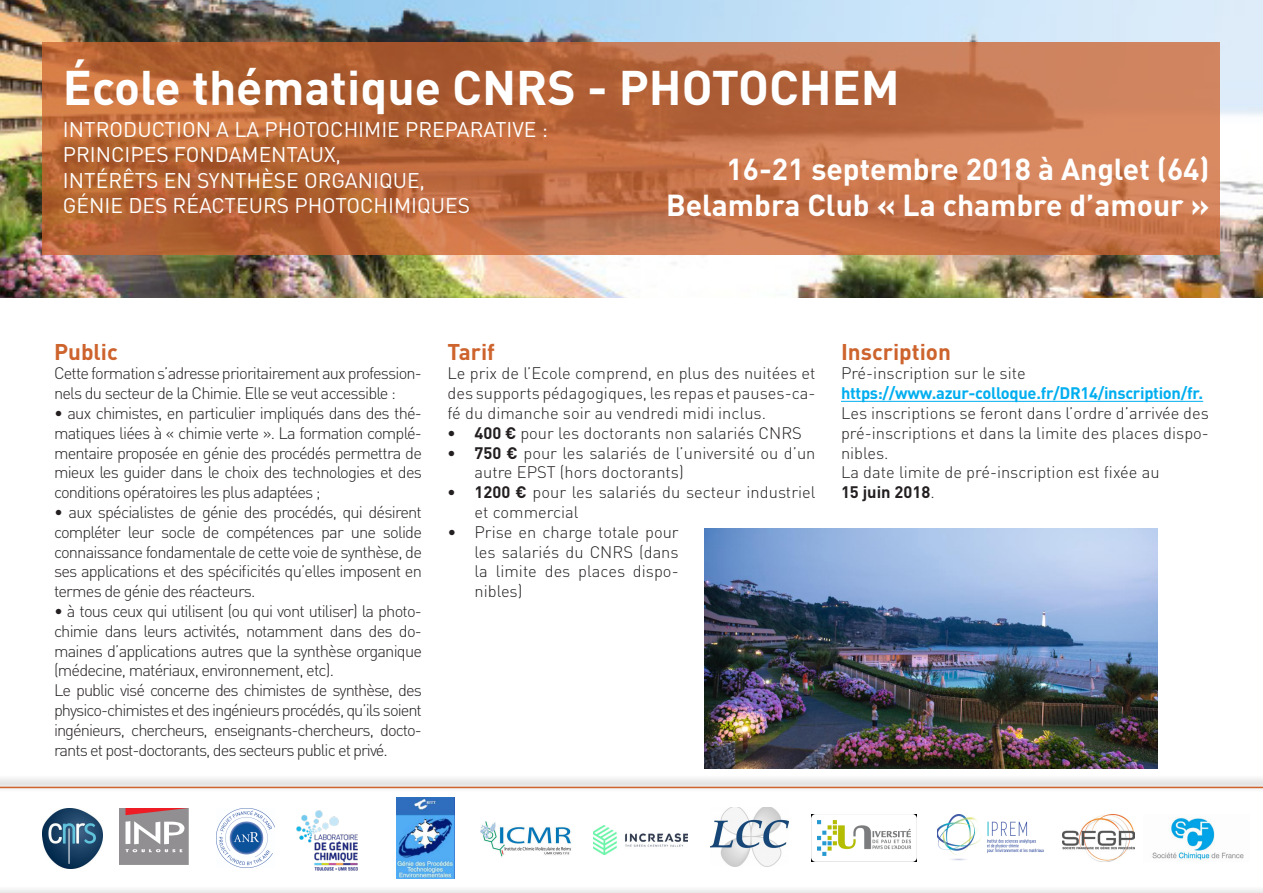
<style>
.page{position:relative;width:1263px;height:893px;background:#fff}
.page>*{position:absolute;margin:0;border:0;box-sizing:border-box;transform-origin:0 0}
.t1{font:700 48px "DIN Pro";color:#fff}
.t2{font:700 30px/36px "DIN Pro";color:#fff;text-align:right}
.t3{font:700 22.5px "DIN Pro";color:#cd632d}
.t4{font:21px/25.2px "DIN Pro";color:#fff}
.t5{font:300 16.5px/19.8px "DIN Pro";letter-spacing:-.015em;color:#231f20;text-align:justify}
.t6{font:300 16.5px/19.8px "DIN Pro";letter-spacing:-.05em;color:#231f20}
.t7{font:700 16.5px "DIN Pro";letter-spacing:-.02em;color:#00aeef}
.t8{font:700 16.5px "DIN Pro";color:#231f20}
.s1{font-weight:700}
.s2{font-weight:300}
</style>
<div class="page">
<img style="left:0;top:0;width:1263px;height:298px">
<svg style="left:43px;top:43px;width:1177px;height:212px;background:#be6d43"></svg>
<div style="left:0;top:775px;width:1263px;height:118px;background:#231f20;opacity:.75"></div>
<svg style="left:0;top:787px;width:1263px;height:106px"></svg>
<img style="left:43px;top:809px;width:59px;height:59px">
<img style="left:119px;top:809px;width:69px;height:56px">
<img style="left:216px;top:808px;width:58px;height:60px">
<img style="left:295px;top:808px;width:65px;height:65px">
<img style="left:479px;top:820px;width:95px;height:40px">
<img style="left:593px;top:826px;width:95px;height:28px">
<img style="left:710px;top:807px;width:79px;height:60px">
<img style="left:811px;top:814px;width:106px;height:47px">
<img style="left:1063px;top:814px;width:71px;height:47px">
<img style="left:937px;top:814px;width:106px;height:47px">
<img style="left:1144px;top:814px;width:106px;height:47px">
<img style="left:396px;top:798px;width:58px;height:81px">
<hr style="left:841px;top:401px;width:362px;height:1px;background:#00aeef">
<img style="left:704px;top:529px;width:453px;height:240px">
<h1 class="t1" style="left:63px;top:55px;width:838px">École thématique CNRS - PHOTOCHEM</h1>
<p class="t4" style="left:63px;top:116px;width:487px">INTRODUCTION A LA PHOTOCHIMIE PREPARATIVE :<br>PRINCIPES FONDAMENTAUX,<br>INTÉRÊTS EN SYNTHÈSE ORGANIQUE,<br>GÉNIE DES RÉACTEURS PHOTOCHIMIQUES</p>
<h2 class="t2" style="left:666px;top:150px;width:545px">16-21 septembre 2018 à Anglet (64)<br>Belambra Club « La chambre d’amour »</h2>
<p class="t3" style="left:54px;top:336px;width:65px">Public</p>
<p class="t6" style="left:54px;top:363px;width:369px">Cette formation s’adresse prioritairement aux profession&shy;nels du secteur de la Chimie. Elle se veut accessible :</p>
<p class="t5" style="left:54px;top:402px;width:369px">• aux chimistes, en particulier impliqués dans des thé&shy;matiques liées à « chimie verte ». La formation complé&shy;mentaire proposée en génie des procédés permettra de mieux les guider dans le choix des technologies et des conditions opératoires les plus adaptées ;</p>
<p class="t5" style="left:54px;top:501px;width:369px">• aux spécialistes de génie des procédés, qui désirent compléter leur socle de compétences par une solide connaissance fondamentale de cette voie de synthèse, de ses applications et des spécificités qu’elles imposent en termes de génie des réacteurs.</p>
<p class="t5" style="left:54px;top:600px;width:369px">• à tous ceux qui utilisent (ou qui vont utiliser) la photo&shy;chimie dans leurs activités, notamment dans des do&shy;maines d’applications autres que la synthèse organique (médecine, matériaux, environnement, etc).</p>
<p class="t5" style="left:54px;top:680px;width:369px">Le public visé concerne des chimistes de synthèse, des physico-chimistes et des ingénieurs procédés, qu’ils soient ingénieurs, chercheurs, enseignants-chercheurs, docto&shy;rants et post-doctorants, des secteurs public et privé.</p>
<p class="t3" style="left:447px;top:336px;width:49px">Tarif</p>
<p class="t5" style="left:447px;top:363px;width:369px">Le prix de l’Ecole comprend, en plus des nuitées et des supports pédagogiques, les repas et pauses-ca&shy;fé du dimanche soir au vendredi midi inclus.</p>
<p class="t5" style="left:447px;top:422px;width:356px"><span class="s1">• 400 €</span> pour les doctorants non salariés CNRS</p>
<p class="t5" style="left:474px;top:442px;width:342px;text-indent:-27px"><span class="s1">• 750 €</span> pour les salariés de l’université ou d’un autre EPST (hors doctorants)</p>
<p class="t5" style="left:474px;top:482px;width:342px;text-indent:-27px"><span class="s1">• 1200 €</span> pour les salariés du secteur industriel et commercial</p>
<p class="t5" style="left:474px;top:521px;width:206px;text-indent:-27px">• Prise en charge totale pour les salariés du CNRS (dans la limite des places dispo&shy;nibles)</p>
<p class="t3" style="left:841px;top:336px;width:112px">Inscription</p>
<p class="t5" style="left:841px;top:363px;width:186px">Pré-inscription sur le site</p>
<p class="t7" style="left:841px;top:382px;width:364px">https://www.azur-colloque.fr/DR14/inscription/fr.</p>
<p class="t5" style="left:841px;top:402px;width:369px">Les inscriptions se feront dans l’ordre d’arrivée des pré-inscriptions et dans la limite des places dispo&shy;nibles.</p>
<p class="t5" style="left:841px;top:462px;width:320px">La date limite de pré-inscription est fixée au</p>
<p class="t8" style="left:841px;top:481px;width:95px">15 juin 2018<span class="s2">.</span></p>
</div>
